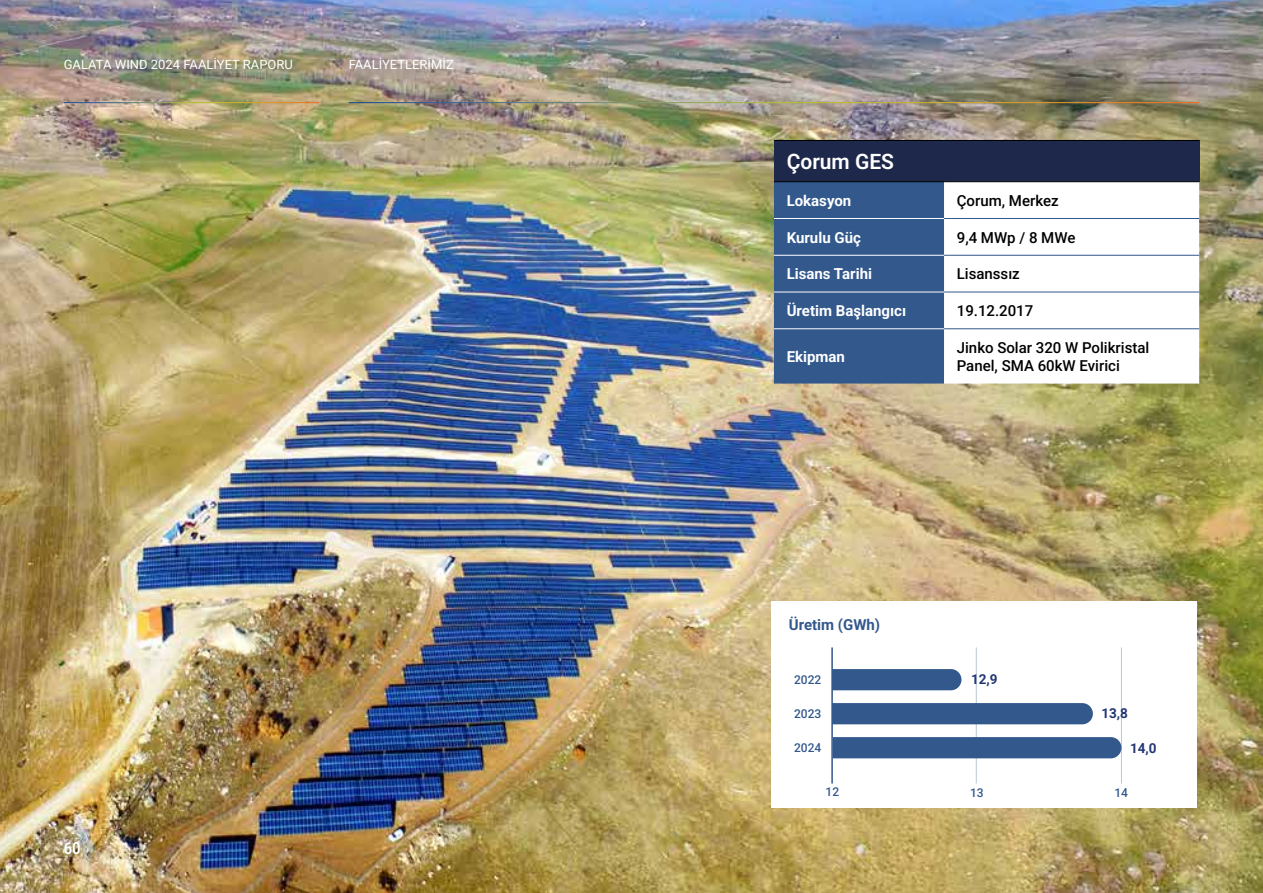
<style>
.page{position:relative;width:1263px;height:893px;background:#fff}
.page>*{position:absolute;margin:0;border:0;box-sizing:border-box;transform-origin:0 0}
.t1{font:600 21px "Roboto";color:#fff}
.t2{font:700 16.5px "Roboto";color:#fff;scale:.9 1}
.t3{font:500 15px/18px "Roboto";color:#000}
.t4{font:700 15px "Roboto";color:#fff}
.t5{font:700 15px "Roboto";color:#32588c}
.t6{font:700 13.5px "Roboto";color:#233674}
.t7{font:12.75px "Roboto";color:#fff}
.t8{font:500 12px "Roboto";color:#32588c}
</style>
<div class="page">
<img style="left:0;top:0;width:1263px;height:893px">
<hr style="left:64px;top:102px;width:255px;height:1px;background:#fff">
<hr style="left:349px;top:102px;width:850px;height:1px;background:#fff">
<div style="left:774px;top:140px;width:425px;height:42px;background:#1e284b"></div>
<div style="left:774px;top:182px;width:170px;height:202px;background:#32588c"></div>
<svg style="left:944px;top:182px;width:255px;height:202px"></svg>
<hr style="left:774px;top:140px;width:170px;height:1px;background:#000">
<hr style="left:944px;top:140px;width:255px;height:1px;background:#000">
<hr style="left:774px;top:181px;width:170px;height:1px;background:#000">
<hr style="left:944px;top:181px;width:255px;height:1px;background:#000">
<hr style="left:774px;top:218px;width:170px;height:1px;background:#fff">
<hr style="left:774px;top:255px;width:170px;height:1px;background:#fff">
<hr style="left:774px;top:292px;width:170px;height:1px;background:#fff">
<hr style="left:774px;top:329px;width:170px;height:1px;background:#fff">
<hr style="left:944px;top:218px;width:255px;height:1px;background:#32588c">
<hr style="left:944px;top:255px;width:255px;height:1px;background:#32588c">
<hr style="left:944px;top:292px;width:255px;height:1px;background:#32588c">
<hr style="left:944px;top:329px;width:255px;height:1px;background:#32588c">
<div style="left:772px;top:601px;width:425px;height:207px;background:#fff"></div>
<hr style="left:831px;top:647px;width:2px;height:136px;background:#32588c">
<hr style="left:976px;top:647px;width:1px;height:136px;background:#b8c7d5">
<hr style="left:1121px;top:647px;width:1px;height:136px;background:#b8c7d5">
<div style="left:833px;top:669px;width:128px;height:21px;background:#32588c"></div>
<div style="left:833px;top:703px;width:260px;height:21px;background:#32588c"></div>
<div style="left:833px;top:737px;width:288px;height:21px;background:#32588c"></div>
<p class="t7" style="left:64px;top:56px;width:231px">GALATA WIND 2024 FAALİYET RAPORU</p>
<p class="t7" style="left:349px;top:56px;width:107px">FAALİYETLERİMİZ</p>
<p class="t2" style="left:64px;top:837px;width:20px">60</p>
<h1 class="t1" style="left:787px;top:147px;width:109px">Çorum GES</h1>
<p class="t4" style="left:787px;top:190px;width:66px">Lokasyon</p>
<p class="t3" style="left:957px;top:191px;width:103px">Çorum, Merkez</p>
<p class="t4" style="left:787px;top:227px;width:76px">Kurulu Güç</p>
<p class="t3" style="left:957px;top:228px;width:120px">9,4 MWp / 8 MWe</p>
<p class="t4" style="left:787px;top:263px;width:87px">Lisans Tarihi</p>
<p class="t3" style="left:957px;top:264px;width:64px">Lisanssız</p>
<p class="t4" style="left:787px;top:300px;width:121px">Üretim Başlangıcı</p>
<p class="t3" style="left:957px;top:301px;width:78px">19.12.2017</p>
<p class="t4" style="left:787px;top:346px;width:60px">Ekipman</p>
<p class="t3" style="left:957px;top:338px;width:194px">Jinko Solar 320 W Polikristal<br>Panel, SMA 60kW Evirici</p>
<p class="t5" style="left:789px;top:614px;width:93px">Üretim (GWh)</p>
<p class="t8" style="left:794px;top:672px;width:29px">2022</p>
<p class="t8" style="left:794px;top:705px;width:29px">2023</p>
<p class="t6" style="left:971px;top:670px;width:28px">12,9</p>
<p class="t6" style="left:1101px;top:704px;width:28px">13,8</p>
<p class="t8" style="left:794px;top:739px;width:29px">2024</p>
<p class="t6" style="left:1130px;top:739px;width:28px">14,0</p>
<p class="t8" style="left:826px;top:783px;width:15px">12</p>
<p class="t8" style="left:970px;top:784px;width:15px">13</p>
<p class="t8" style="left:1114px;top:784px;width:15px">14</p>
</div>
